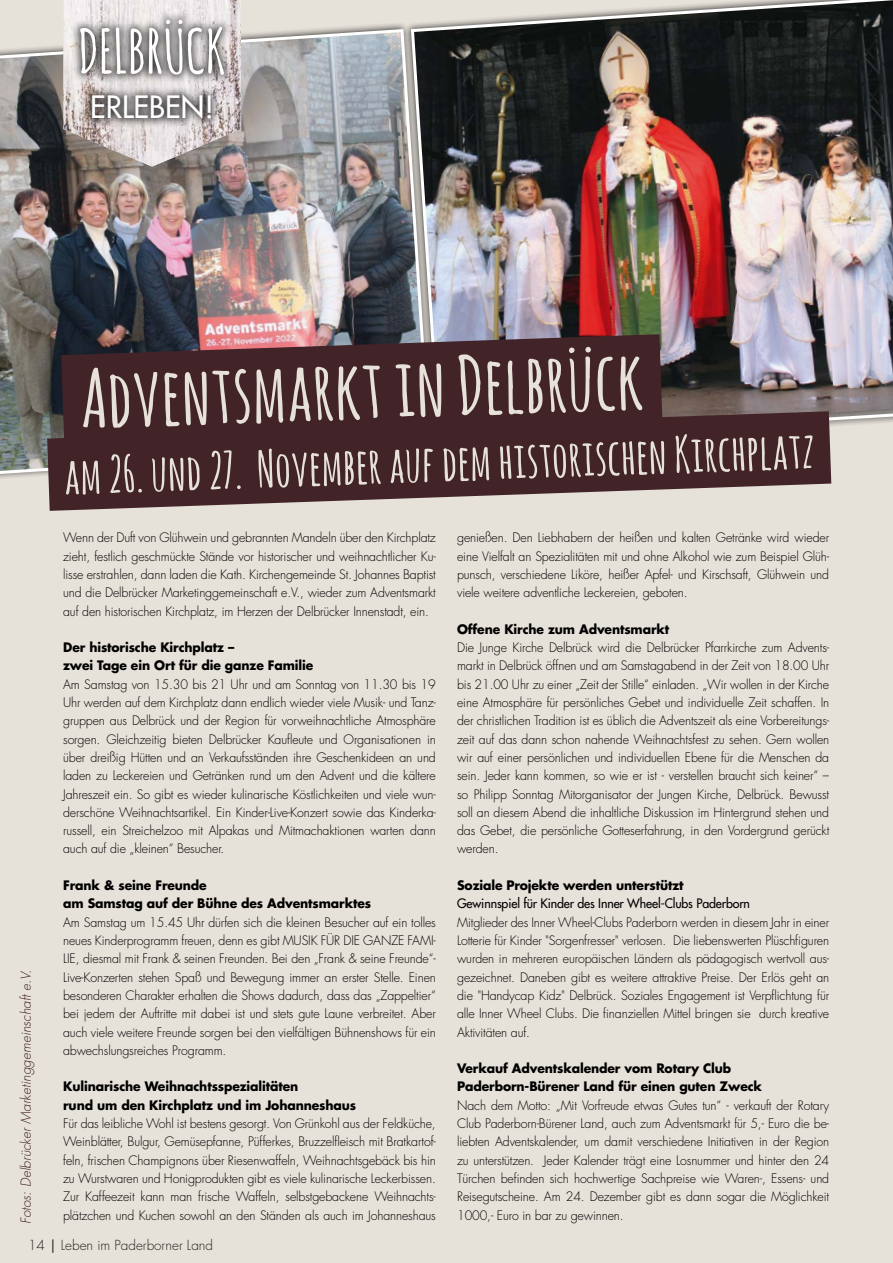
<style>
.page{position:relative;width:893px;height:1263px;background:#e6e1d9}
.page>*{position:absolute;margin:0;border:0;box-sizing:border-box;transform-origin:0 0}
.t1{font:700 79.8px "Amatic SC";color:#e6e1d9}
.t2{font:700 60px "Amatic SC";color:#fff}
.t3{font:700 49.5px "Amatic SC";color:#e6e1d9}
.t4{font:30px "Futura";color:#fff}
.t5{font:italic 300 13.5px "Futura";color:#422328}
.t6{font:300 13.5px "Futura";color:#252321}
.t7{font:300 12.75px/18.3px "Futura";letter-spacing:-.01em;color:#000;text-align:justify}
.t8{font:700 12.75px/18.3px "Futura";letter-spacing:-.01em;color:#000}
.t9{font:12.75px "Futura";letter-spacing:-.01em;color:#000}
.s1{font-weight:400}
</style>
<div class="page">
<img style="left:439px;top:0;width:454px;height:426px">
<img style="left:0;top:27px;width:432px;height:449px">
<img style="left:63px;top:0;width:178px;height:167px">
<div style="left:71px;top:10px;width:162px;height:118px;background:#000;opacity:.75"></div>
<svg style="left:47px;top:411px;width:784px;height:100px;fill:#422328"></svg>
<svg style="left:61px;top:334px;width:601px;height:108px;background:#47292e"></svg>
<h2 class="t2" style="left:78px;top:8px;width:149px">DELBRÜCK</h2>
<h3 class="t4" style="left:90px;top:87px;width:125px">ERLEBEN!</h3>
<h1 class="t1" style="left:78px;top:342px;width:566px;rotate:-2deg">Adventsmarkt in Delbrück</h1>
<p class="t5" style="left:18px;top:1224px;width:256px;rotate:-90deg">Fotos: Delbrücker Marketinggemeinschaft e.V.</p>
<h3 class="t3" style="left:63px;top:441px;width:753px;rotate:-2deg">am 26. und 27. November auf dem historischen Kirchplatz</h3>
<p class="t7" style="left:63px;top:529px;width:374px">Wenn der Duft von Glühwein und gebrannten Mandeln über den Kirchplatz zieht, festlich geschmückte Stände vor historischer und weihnachtlicher Ku&shy;lisse erstrahlen, dann laden die Kath. Kirchengemeinde St. Johannes Baptist und die Delbrücker Marketinggemeinschaft e.V., wieder zum Adventsmarkt auf den historischen Kirchplatz, im Herzen der Delbrücker Innenstadt, ein.</p>
<p class="t8" style="left:63px;top:638px;width:252px">Der historische Kirchplatz –<br>zwei Tage ein Ort für die ganze Familie</p>
<p class="t7" style="left:63px;top:675px;width:374px">Am Samstag von 15.30 bis 21 Uhr und am Sonntag von 11.30 bis 19<br>Uhr werden auf dem Kirchplatz dann endlich wieder viele Musik- und Tanz&shy;gruppen aus Delbrück und der Region für vorweihnachtliche Atmosphäre sorgen. Gleichzeitig bieten Delbrücker Kaufleute und Organisationen in über dreißig Hütten und an Verkaufsständen ihre Geschenkideen an und laden zu Leckereien und Getränken rund um den Advent und die kältere Jahreszeit ein. So gibt es wieder kulinarische Köstlichkeiten und viele wun&shy;derschöne Weihnachtsartikel. Ein Kinder-Live-Konzert sowie das Kinderka&shy;russell, ein Streichelzoo mit Alpakas und Mitmachaktionen warten dann auch auf die „kleinen“ Besucher.</p>
<p class="t8" style="left:63px;top:876px;width:309px">Frank &amp; seine Freunde<br>am Samstag auf der Bühne des Adventsmarktes</p>
<p class="t7" style="left:63px;top:913px;width:374px">Am Samstag um 15.45 Uhr dürfen sich die kleinen Besucher auf ein tolles neues Kinderprogramm freuen, denn es gibt MUSIK FÜR DIE GANZE FAMI-LIE, diesmal mit Frank &amp; seinen Freunden. Bei den „Frank &amp; seine Freunde“- Live-Konzerten stehen Spaß und Bewegung immer an erster Stelle. Einen besonderen Charakter erhalten die Shows dadurch, dass das „Zappeltier“ bei jedem der Auftritte mit dabei ist und stets gute Laune verbreitet. Aber auch viele weitere Freunde sorgen bei den vielfältigen Bühnenshows für ein abwechslungsreiches Programm.</p>
<p class="t8" style="left:63px;top:1077px;width:295px">Kulinarische Weihnachtsspezialitäten<br>rund um den Kirchplatz und im Johanneshaus</p>
<p class="t7" style="left:63px;top:1114px;width:374px">Für das leibliche Wohl ist bestens gesorgt. Von Grünkohl aus der Feldküche, Weinblätter, Bulgur, Gemüsepfanne, Püfferkes, Bruzzelfleisch mit Bratkartof&shy;feln, frischen Champignons über Riesenwaffeln, Weihnachtsgebäck bis hin zu Wurstwaren und Honigprodukten gibt es viele kulinarische Leckerbissen.<br>Zur Kaffeezeit kann man frische Waffeln, selbstgebackene Weihnachts&shy;plätzchen und Kuchen sowohl an den Ständen als auch im Johanneshaus</p>
<p class="t7" style="left:457px;top:529px;width:374px">genießen. Den Liebhabern der heißen und kalten Getränke wird wieder eine Vielfalt an Spezialitäten mit und ohne Alkohol wie zum Beispiel Glüh&shy;punsch, verschiedene Liköre, heißer Apfel- und Kirschsaft, Glühwein und viele weitere adventliche Leckereien, geboten.</p>
<p class="t8" style="left:457px;top:620px;width:214px">Offene Kirche zum Adventsmarkt</p>
<p class="t7" style="left:457px;top:639px;width:374px">Die Junge Kirche Delbrück wird die Delbrücker Pfarrkirche zum Advents&shy;markt in Delbrück öffnen und am Samstagabend in der Zeit von 18.00 Uhr bis 21.00 Uhr zu einer „Zeit der Stille“ einladen. „Wir wollen in der Kirche eine Atmosphäre für persönliches Gebet und individuelle Zeit schaffen. In der christlichen Tradition ist es üblich die Adventszeit als eine Vorbereitungs&shy;zeit auf das dann schon nahende Weihnachtsfest zu sehen. Gern wollen wir auf einer persönlichen und individuellen Ebene für die Menschen da sein. Jeder kann kommen, so wie er ist - verstellen braucht sich keiner“ – so Philipp Sonntag Mitorganisator der Jungen Kirche, Delbrück. Bewusst soll an diesem Abend die inhaltliche Diskussion im Hintergrund stehen und das Gebet, die persönliche Gotteserfahrung, in den Vordergrund gerückt werden.</p>
<p class="t8" style="left:457px;top:876px;width:228px">Soziale Projekte werden unterstützt</p>
<p class="t9" style="left:457px;top:895px;width:294px">Gewinnspiel für Kinder des Inner Wheel-Clubs Paderborn</p>
<p class="t7" style="left:457px;top:913px;width:374px">Mitglieder des Inner Wheel-Clubs Paderborn werden in diesem Jahr in einer Lotterie für Kinder "Sorgenfresser" verlosen. Die liebenswerten Plüschfiguren wurden in mehreren europäischen Ländern als pädagogisch wertvoll aus&shy;gezeichnet. Daneben gibt es weitere attraktive Preise. Der Erlös geht an die "Handycap Kidz" Delbrück. Soziales Engagement ist Verpflichtung für alle Inner Wheel Clubs. Die finanziellen Mittel bringen sie durch kreative Aktivitäten auf.</p>
<p class="t8" style="left:457px;top:1059px;width:306px">Verkauf Adventskalender vom Rotary Club<br>Paderborn-Bürener Land für einen guten Zweck</p>
<p class="t7" style="left:457px;top:1096px;width:374px">Nach dem Motto: „Mit Vorfreude etwas Gutes tun“ - verkauft der Rotary Club Paderborn-Bürener Land, auch zum Adventsmarkt für 5,- Euro die be&shy;liebten Adventskalender, um damit verschiedene Initiativen in der Region zu unterstützen. Jeder Kalender trägt eine Losnummer und hinter den 24<br>Türchen befinden sich hochwertige Sachpreise wie Waren-, Essens- und Reisegutscheine. Am 24. Dezember gibt es dann sogar die Möglichkeit 1000,- Euro in bar zu gewinnen.</p>
<p class="t6" style="left:28px;top:1236px;width:187px">14 <span class="s1">|</span> Leben im Paderborner Land</p>
</div>
